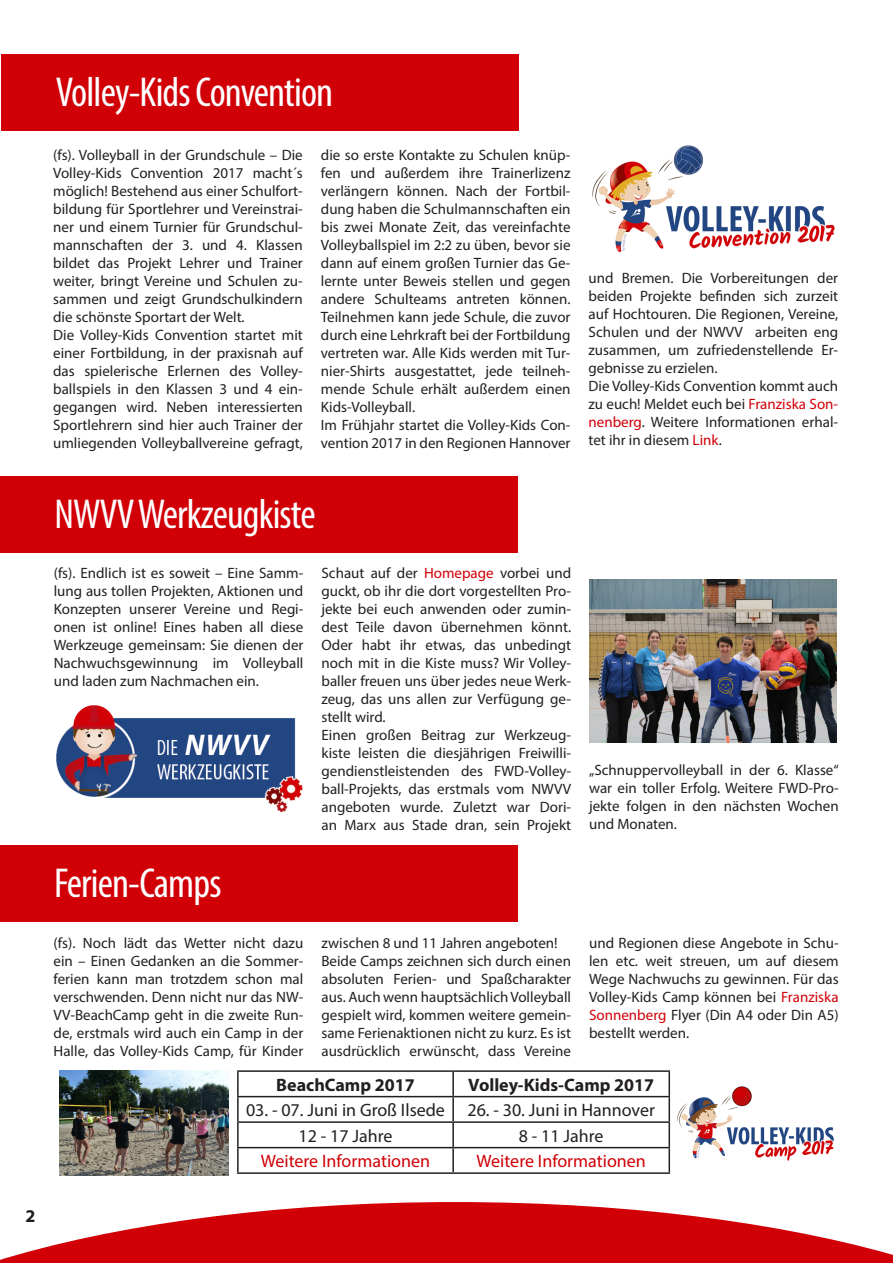
<style>
.page{position:relative;width:893px;height:1263px;background:#fff}
.page>*{position:absolute;margin:0;border:0;box-sizing:border-box;transform-origin:0 0}
.t1{font:condensed 42px "Myriad Pro";letter-spacing:-.02em;color:#fff}
.t2{font:18px "Myriad Pro";color:#231f20}
.t3{font:18px "Myriad Pro";color:#d10007}
.t4{font:700 18px "Myriad Pro";color:#231f20}
.t5{font:15px/18px "Myriad Pro";color:#231f20;text-align:justify}
.s1{color:#d10007}
</style>
<div class="page">
<svg style="left:0;top:1202px;width:893px;height:61px;fill:#d10007"></svg>
<div style="left:1px;top:54px;width:518px;height:77px;background:#d10007"></div>
<img style="left:592px;top:145px;width:243px;height:107px">
<div style="left:0;top:476px;width:517px;height:77px;background:#d10007"></div>
<img style="left:56px;top:705px;width:247px;height:107px">
<img style="left:590px;top:580px;width:246px;height:162px">
<div style="left:0;top:845px;width:517px;height:77px;background:#d10007"></div>
<hr style="left:237px;top:1070px;width:216px;height:2px;background:#231f20">
<hr style="left:237px;top:1072px;width:2px;height:24px;background:#231f20">
<hr style="left:453px;top:1070px;width:217px;height:2px;background:#231f20">
<hr style="left:452px;top:1072px;width:2px;height:24px;background:#231f20">
<hr style="left:668px;top:1072px;width:2px;height:24px;background:#231f20">
<hr style="left:237px;top:1096px;width:216px;height:1px;background:#231f20">
<hr style="left:237px;top:1097px;width:2px;height:24px;background:#231f20">
<hr style="left:453px;top:1096px;width:217px;height:1px;background:#231f20">
<hr style="left:452px;top:1097px;width:2px;height:24px;background:#231f20">
<hr style="left:668px;top:1097px;width:2px;height:24px;background:#231f20">
<hr style="left:237px;top:1121px;width:216px;height:2px;background:#231f20">
<hr style="left:237px;top:1123px;width:2px;height:24px;background:#231f20">
<hr style="left:453px;top:1121px;width:217px;height:2px;background:#231f20">
<hr style="left:452px;top:1123px;width:2px;height:24px;background:#231f20">
<hr style="left:668px;top:1123px;width:2px;height:24px;background:#231f20">
<hr style="left:237px;top:1147px;width:216px;height:1px;background:#231f20">
<hr style="left:237px;top:1148px;width:2px;height:24px;background:#231f20">
<hr style="left:453px;top:1147px;width:217px;height:1px;background:#231f20">
<hr style="left:452px;top:1148px;width:2px;height:24px;background:#231f20">
<hr style="left:668px;top:1148px;width:2px;height:24px;background:#231f20">
<hr style="left:237px;top:1172px;width:216px;height:2px;background:#231f20">
<hr style="left:453px;top:1172px;width:217px;height:2px;background:#231f20">
<img style="left:59px;top:1070px;width:169px;height:106px">
<img style="left:677px;top:1086px;width:157px;height:75px">
<p class="t1" style="left:56px;top:67px;width:279px">Volley-Kids Convention</p>
<p class="t5" style="left:53px;top:146px;width:251px">(fs). Volleyball in der Grundschule – Die Volley-Kids Convention 2017 macht´s möglich! Bestehend aus einer Schulfort&shy;bildung für Sportlehrer und Vereinstrai&shy;ner und einem Turnier für Grundschul&shy;mannschaften der 3. und 4. Klassen bildet das Projekt Lehrer und Trainer weiter, bringt Vereine und Schulen zu&shy;sammen und zeigt Grundschulkindern die schönste Sportart der Welt.</p>
<p class="t5" style="left:53px;top:326px;width:251px">Die Volley-Kids Convention startet mit einer Fortbildung, in der praxisnah auf das spielerische Erlernen des Volley&shy;ballspiels in den Klassen 3 und 4 ein&shy;gegangen wird. Neben interessierten Sportlehrern sind hier auch Trainer der umliegenden Volleyballvereine gefragt,</p>
<p class="t5" style="left:321px;top:146px;width:251px">die so erste Kontakte zu Schulen knüp&shy;fen und außerdem ihre Trainerlizenz verlängern können. Nach der Fortbil&shy;dung haben die Schulmannschaften ein bis zwei Monate Zeit, das vereinfachte Volleyballspiel im 2:2 zu üben, bevor sie dann auf einem großen Turnier das Ge&shy;lernte unter Beweis stellen und gegen andere Schulteams antreten können.<br>Teilnehmen kann jede Schule, die zuvor durch eine Lehrkraft bei der Fortbildung vertreten war. Alle Kids werden mit Tur&shy;nier-Shirts ausgestattet, jede teilneh&shy;mende Schule erhält außerdem einen Kids-Volleyball.</p>
<p class="t5" style="left:321px;top:416px;width:251px">Im Frühjahr startet die Volley-Kids Con&shy;vention 2017 in den Regionen Hannover</p>
<p class="t5" style="left:588px;top:269px;width:251px">und Bremen. Die Vorbereitungen der beiden Projekte befinden sich zurzeit auf Hochtouren. Die Regionen, Vereine, Schulen und der NWVV arbeiten eng zusammen, um zufriedenstellende Er&shy;gebnisse zu erzielen.</p>
<p class="t5" style="left:588px;top:377px;width:251px">Die Volley-Kids Convention kommt auch zu euch! Meldet euch bei <span class="s1">Franziska Son&shy;nenberg</span>. Weitere Informationen erhal&shy;tet ihr in diesem <span class="s1">Link</span>.</p>
<p class="t4" style="left:26px;top:1205px;width:11px">2</p>
<p class="t1" style="left:54px;top:489px;width:263px">NWVV Werkzeugkiste</p>
<p class="t5" style="left:54px;top:563px;width:251px">(fs). Endlich ist es soweit – Eine Samm&shy;lung aus tollen Projekten, Aktionen und Konzepten unserer Vereine und Regi&shy;onen ist online! Eines haben all diese Werkzeuge gemeinsam: Sie dienen der Nachwuchsgewinnung im Volleyball und laden zum Nachmachen ein.</p>
<p class="t5" style="left:321px;top:563px;width:251px">Schaut auf der <span class="s1">Homepage</span> vorbei und guckt, ob ihr die dort vorgestellten Pro&shy;jekte bei euch anwenden oder zumin&shy;dest Teile davon übernehmen könnt.<br>Oder habt ihr etwas, das unbedingt noch mit in die Kiste muss? Wir Volley&shy;baller freuen uns über jedes neue Werk&shy;zeug, das uns allen zur Verfügung ge&shy;stellt wird.</p>
<p class="t5" style="left:321px;top:725px;width:251px">Einen großen Beitrag zur Werkzeug&shy;kiste leisten die diesjährigen Freiwilli&shy;gendienstleistenden des FWD-Volley&shy;ball-Projekts, das erstmals vom NWVV angeboten wurde. Zuletzt war Dori&shy;an Marx aus Stade dran, sein Projekt</p>
<p class="t1" style="left:54px;top:858px;width:169px">Ferien-Camps</p>
<p class="t5" style="left:54px;top:933px;width:251px">(fs). Noch lädt das Wetter nicht dazu ein – Einen Gedanken an die Sommer&shy;ferien kann man trotzdem schon mal verschwenden. Denn nicht nur das NW-VV-BeachCamp geht in die zweite Run&shy;de, erstmals wird auch ein Camp in der Halle, das Volley-Kids Camp, für Kinder</p>
<p class="t5" style="left:321px;top:933px;width:238px">zwischen 8 und 11 Jahren angeboten!</p>
<p class="t5" style="left:321px;top:951px;width:251px">Beide Camps zeichnen sich durch einen absoluten Ferien- und Spaßcharakter aus. Auch wenn hauptsächlich Volleyball gespielt wird, kommen weitere gemein&shy;same Ferienaktionen nicht zu kurz. Es ist ausdrücklich erwünscht, dass Vereine</p>
<p class="t5" style="left:589px;top:760px;width:251px">„Schnuppervolleyball in der 6. Klasse“ war ein toller Erfolg. Weitere FWD-Pro&shy;jekte folgen in den nächsten Wochen und Monaten.</p>
<p class="t5" style="left:589px;top:933px;width:251px">und Regionen diese Angebote in Schu&shy;len etc. weit streuen, um auf diesem Wege Nachwuchs zu gewinnen. Für das Volley-Kids Camp können bei <span class="s1">Franziska Sonnenberg</span> Flyer (Din A4 oder Din A5) bestellt werden.</p>
<p class="t4" style="left:276px;top:1073px;width:140px">BeachCamp 2017</p>
<p class="t4" style="left:468px;top:1073px;width:187px">Volley-Kids-Camp 2017</p>
<p class="t2" style="left:246px;top:1099px;width:200px">03. - 07. Juni in Groß Ilsede</p>
<p class="t2" style="left:467px;top:1099px;width:189px">26. - 30. Juni in Hannover</p>
<p class="t2" style="left:299px;top:1124px;width:95px">12 - 17 Jahre</p>
<p class="t2" style="left:519px;top:1124px;width:86px">8 - 11 Jahre</p>
<p class="t3" style="left:261px;top:1150px;width:171px">Weitere Informationen</p>
<p class="t3" style="left:477px;top:1150px;width:171px">Weitere Informationen</p>
</div>
